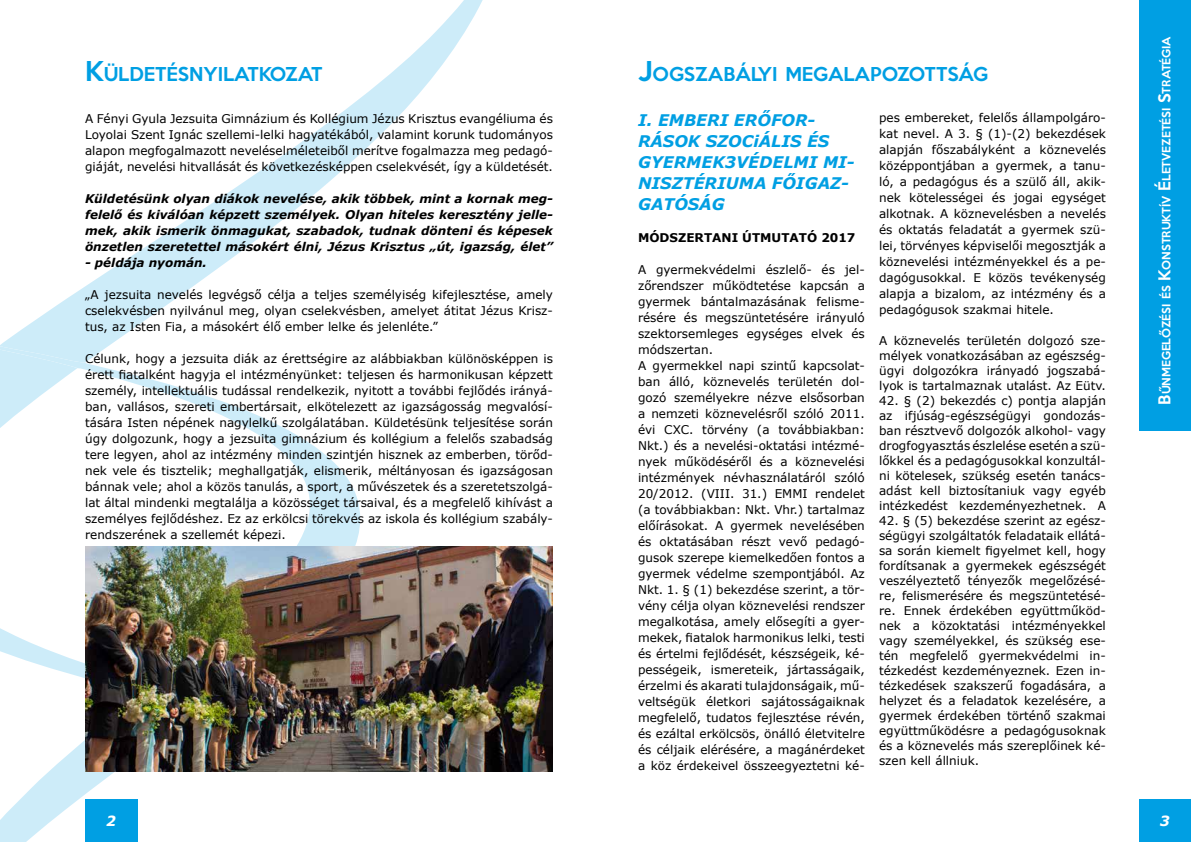
<style>
.page{position:relative;width:1191px;height:842px;background:#fff}
.page>*{position:absolute;margin:0;border:0;box-sizing:border-box;transform-origin:0 0}
.t1{font:500 17.5px "Keep Calm";color:#009fe3}
.t2{font:italic 700 16px/21px "Verdana";color:#009fe3}
.t3{font:italic 700 14px "Verdana";color:#fff}
.t4{font:12px/16px "Verdana";color:#000;text-align:justify}
.t5{font:italic 700 12px/16px "Verdana";color:#000;text-align:justify}
.t6{font:700 12px "Verdana";color:#000}
.t7{font:500 10.5px "Keep Calm";color:#fff}
.s1{font-size:25px}
.s2{font-size:15px}
</style>
<div class="page">
<div style="left:1138px;top:799px;width:53px;height:43px;background:#009fe3"></div>
<div style="left:1138px;top:0;width:53px;height:431px;background:#009fe3"></div>
<svg style="left:0;top:380px;width:499px;height:462px"></svg>
<svg style="left:0;top:0;width:483px;height:349px"></svg>
<svg style="left:0;top:349px;width:153px;height:343px"></svg>
<img style="left:85px;top:546px;width:468px;height:225px">
<h1 class="t1" style="left:85px;top:59px;width:239px"><span class="s1">K</span>ÜLDETÉSNYILATKOZAT</h1>
<h1 class="t1" style="left:638px;top:59px;width:351px"><span class="s1">J</span>OGSZABÁLYI MEGALAPOZOTTSÁG</h1>
<p class="t4" style="left:85px;top:110px;width:469px">A Fényi Gyula Jezsuita Gimnázium és Kollégium Jézus Krisztus evangéliuma és Loyolai Szent Ignác szellemi-lelki hagyatékából, valamint korunk tudományos alapon megfogalmazott neveléselméleteiből merítve fogalmazza meg pedagó&shy;giáját, nevelési hitvallását és következésképpen cselekvését, így a küldetését.</p>
<p class="t5" style="left:85px;top:190px;width:469px">Küldetésünk olyan diákok nevelése, akik többek, mint a kornak meg&shy;felelő és kiválóan képzett személyek. Olyan hiteles keresztény jelle&shy;mek, akik ismerik önmagukat, szabadok, tudnak dönteni és képesek önzetlen szeretettel másokért élni, Jézus Krisztus „út, igazság, élet”</p>
<p class="t5" style="left:85px;top:254px;width:123px">- példája nyomán.</p>
<p class="t4" style="left:85px;top:286px;width:469px">„A jezsuita nevelés legvégső célja a teljes személyiség kifejlesztése, amely cselekvésben nyilvánul meg, olyan cselekvésben, amelyet átitat Jézus Krisz&shy;tus, az Isten Fia, a másokért élő ember lelke és jelenléte.”</p>
<p class="t4" style="left:85px;top:350px;width:469px">Célunk, hogy a jezsuita diák az érettségire az alábbiakban különösképpen is érett fiatalként hagyja el intézményünket: teljesen és harmonikusan képzett személy, intellektuális tudással rendelkezik, nyitott a további fejlődés irányá&shy;ban, vallásos, szereti embertársait, elkötelezett az igazságosság megvalósí&shy;tására Isten népének nagylelkű szolgálatában. Küldetésünk teljesítése során úgy dolgozunk, hogy a jezsuita gimnázium és kollégium a felelős szabadság tere legyen, ahol az intézmény minden szintjén hisznek az emberben, törőd&shy;nek vele és tisztelik; meghallgatják, elismerik, méltányosan és igazságosan bánnak vele; ahol a közös tanulás, a sport, a művészetek és a szeretetszolgá&shy;lat által mindenki megtalálja a közösséget társaival, és a megfelelő kihívást a személyes fejlődéshez. Ez az erkölcsi törekvés az iskola és kollégium szabály&shy;rendszerének a szellemét képezi.</p>
<h2 class="t2" style="left:638px;top:109px;width:218px">I. EMBERI ERŐFOR-<br>RÁSOK SZOCiÁLIS ÉS<br>GYERMEK3VÉDELMI MI-<br>NISZTÉRIUMA FŐIGAZ-<br>GATÓSÁG</h2>
<p class="t6" style="left:638px;top:229px;width:219px">MÓDSZERTANI ÚTMUTATÓ 2017</p>
<p class="t4" style="left:638px;top:261px;width:228px;text-align:left">A gyermekvédelmi észlelő- és jel&shy;zőrendszer működtetése kapcsán a gyermek bántalmazásának felisme&shy;résére és megszüntetésére irányuló szektorsemleges egységes elvek és módszertan.<br>A gyermekkel napi szintű kapcsolat&shy;ban álló, köznevelés területén dol&shy;gozó személyekre nézve elsősorban a nemzeti köznevelésről szóló 2011. évi CXC. törvény (a továbbiakban:<br>Nkt.) és a nevelési-oktatási intézmé&shy;nyek működéséről és a köznevelési intézmények névhasználatáról szóló 20/2012. (VIII. 31.) EMMI rendelet (a továbbiakban: Nkt. Vhr.) tartalmaz előírásokat. A gyermek nevelésében és oktatásában részt vevő pedagó&shy;gusok szerepe kiemelkedően fontos a gyermek védelme szempontjából. Az Nkt. 1. § (1) bekezdése szerint, a tör&shy;vény célja olyan köznevelési rendszer megalkotása, amely elősegíti a gyer&shy;mekek, fiatalok harmonikus lelki, testi és értelmi fejlődését, készségeik, ké&shy;pességeik, ismereteik, jártasságaik, érzelmi és akarati tulajdonságaik, mű&shy;veltségük életkori sajátosságaiknak megfelelő, tudatos fejlesztése révén, és ezáltal erkölcsös, önálló életvitelre és céljaik elérésére, a magánérdeket a köz érdekeivel összeegyeztetni ké-</p>
<p class="t4" style="left:879px;top:110px;width:228px">pes embereket, felelős állampolgáro&shy;kat nevel. A 3. § (1)-(2) bekezdések alapján főszabályként a köznevelés középpontjában a gyermek, a tanu&shy;ló, a pedagógus és a szülő áll, akik&shy;nek kötelességei és jogai egységet alkotnak. A köznevelésben a nevelés és oktatás feladatát a gyermek szü&shy;lei, törvényes képviselői megosztják a köznevelési intézményekkel és a pe&shy;dagógusokkal. E közös tevékenység alapja a bizalom, az intézmény és a pedagógusok szakmai hitele.</p>
<p class="t4" style="left:879px;top:333px;width:228px;line-height:15px">A köznevelés területén dolgozó sze&shy;mélyek vonatkozásában az egészség&shy;ügyi dolgozókra irányadó jogszabá&shy;lyok is tartalmaznak utalást. Az Eütv.</p>
<p class="t4" style="left:879px;top:393px;width:228px;line-height:15px">42. § (2) bekezdés c) pontja alapján az ifjúság-egészségügyi gondozás&shy;ban résztvevő dolgozók alkohol- vagy drogfogyasztás észlelése esetén a szü&shy;lőkkel és a pedagógusokkal konzultál&shy;ni kötelesek, szükség esetén tanács&shy;adást kell biztosítaniuk vagy egyéb intézkedést kezdeményezhetnek. A</p>
<p class="t4" style="left:879px;top:513px;width:228px;line-height:15px">42. § (5) bekezdése szerint az egész&shy;ségügyi szolgáltatók feladataik ellátá&shy;sa során kiemelt figyelmet kell, hogy fordítsanak a gyermekek egészségét veszélyeztető tényezők megelőzésé&shy;re, felismerésére és megszüntetésé&shy;re. Ennek érdekében együttműköd&shy;nek a közoktatási intézményekkel vagy személyekkel, és szükség ese&shy;tén megfelelő gyermekvédelmi in&shy;tézkedést kezdeményeznek. Ezen in&shy;tézkedések szakszerű fogadására, a helyzet és a feladatok kezelésére, a gyermek érdekében történő szakmai együttműködésre a pedagógusoknak és a köznevelés más szereplőinek ké&shy;szen kell állniuk.</p>
<p class="t7" style="left:1157px;top:405px;width:370px;rotate:-90deg"><span class="s2">B</span>ŰNMEGELŐZÉSI ÉS <span class="s2">K</span>ONSTRUKTÍV <span class="s2">É</span> LETVEZETÉSI <span class="s2">S</span>TRATÉGIA</p>
<p class="t3" style="left:106px;top:811px;width:11px">2</p>
<p class="t3" style="left:1159px;top:811px;width:11px">3</p>
</div>
